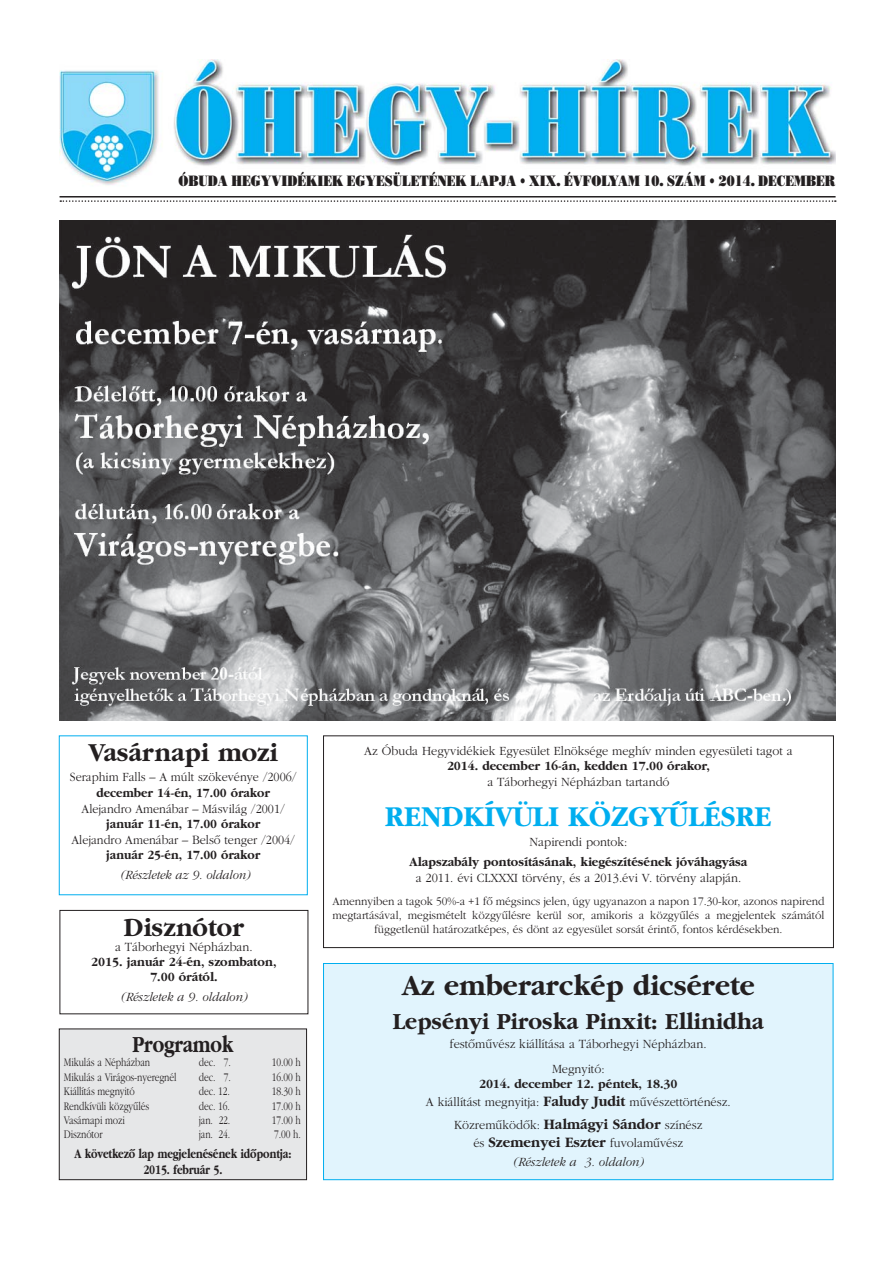
<style>
.page{position:relative;width:893px;height:1263px;background:#fff}
.page>*{position:absolute;margin:0;border:0;box-sizing:border-box;transform-origin:0 0}
.t1{font:30px "Garamond H Bold";color:#231f20;scale:.95 1}
.t2{font:30px "Garamond H Bold";color:#00aeef;scale:.95 1}
.t3{font:27px "Garamond H Bold";color:#231f20;scale:.95 1}
.t4{font:24px "Garamond H Bold";color:#231f20;scale:.95 1}
.t5{font:24px "Garamond H Bold";color:#231f20;scale:.8 1}
.t6{font:15px "H Bodoni Poster";color:#231f20;scale:.8 1}
.t7{font:15px "Garamond H Bold";color:#231f20;scale:.95 1}
.t8{font:13.5px/16.2px "Garamond H Bold";letter-spacing:-.01em;color:#231f20;text-align:center;scale:.79 1}
.t9{font:13.05px/24.2px "Garamond H Light";color:#231f20;text-align:center;scale:.95 1}
.t10{font:13.05px/15.1px "Garamond H Bold";color:#231f20;text-align:center;scale:.95 1}
.t11{font:13.05px "Garamond H Light";color:#231f20;scale:.93 1}
.t12{font:13.05px "Garamond H Bold";color:#231f20;scale:.93 1}
.t13{font:italic 13.05px "Garamond H Light";color:#231f20;scale:.95 1}
.t14{font:italic 13.05px "Garamond H Light";color:#231f20;scale:.93 1}
.t15{font:12px/14.4px "Garamond H Light";color:#231f20;text-align:center;scale:.95 1}
.t16{font:12px "Garamond H Light";color:#231f20;scale:.79 1}
.s1{font-family:"Garamond H Bold";font-size:15px}
.s2{font-family:"Garamond H Light";font-size:13.05px}
</style>
<div class="page">
<svg style="left:60px;top:200px;width:776px;height:2px"></svg>
<hr style="left:60px;top:196px;width:776px;height:1px;background:#231f20">
<img style="left:60px;top:60px;width:776px;height:125px">
<div style="left:59px;top:1029px;width:248px;height:151px;background:#e6e7e8"></div>
<div style="left:59px;top:1028px;width:248px;height:152px;border:1px solid #231f20"></div>
<img style="left:59px;top:221px;width:777px;height:500px">
<div style="left:59px;top:735px;width:249px;height:160px;border:1px solid #00aeef"></div>
<div style="left:60px;top:910px;width:248px;height:104px;border:1px solid #231f20"></div>
<div style="left:324px;top:963px;width:509px;height:217px;background:#e1f4fd"></div>
<div style="left:323px;top:963px;width:510px;height:217px;border:1px solid #00aeef"></div>
<div style="left:323px;top:735px;width:511px;height:213px;border:1px solid #231f20"></div>
<p class="t6" style="left:179px;top:175px;width:823px">ÓBUDA HEGYVIDÉKIEK EGYESÜLETÉNEK LAPJA • XIX. ÉVFOLYAM 10. SZÁM • 2014. DECEMBER</p>
<h2 class="t3" style="left:89px;top:742px;width:200px">Vasárnapi mozi</h2>
<p class="t11" style="left:70px;top:772px;width:245px">Seraphim Falls – A múlt szökevénye /2006/</p>
<p class="t12" style="left:96px;top:787px;width:188px">december 14-én, 17.00 órakor</p>
<p class="t11" style="left:82px;top:803px;width:220px">Alejandro Amenábar – Másvilág /2001/</p>
<p class="t12" style="left:106px;top:819px;width:167px">január 11-én, 17.00 órakor</p>
<p class="t11" style="left:71px;top:834px;width:242px">Alejandro Amenábar – Belsô tenger /2004/</p>
<p class="t12" style="left:106px;top:850px;width:167px">január 25-én, 17.00 órakor</p>
<p class="t14" style="left:120px;top:870px;width:141px">(Részletek az 9. oldalon)</p>
<h2 class="t3" style="left:124px;top:916px;width:128px">Disznótor</h2>
<p class="t9" style="left:115px;top:936px;width:146px">a Táborhegyi Népházban.</p>
<p class="t10" style="left:91px;top:955px;width:197px">2015. január 24-én, szombaton,<br>7.00 órától.</p>
<p class="t13" style="left:121px;top:991px;width:135px">(Részletek a 9. oldalon)</p>
<h3 class="t5" style="left:132px;top:1035px;width:128px">Programok</h3>
<p class="t16" style="left:64px;top:1058px;width:111px">Mikulás a Népházban</p>
<p class="t16" style="left:199px;top:1058px;width:42px">dec. 7.</p>
<p class="t16" style="left:272px;top:1058px;width:38px">10.00 h</p>
<p class="t16" style="left:64px;top:1072px;width:144px">Mikulás a Virágos-nyeregnél</p>
<p class="t16" style="left:199px;top:1072px;width:42px">dec. 7.</p>
<p class="t16" style="left:272px;top:1072px;width:38px">16.00 h</p>
<p class="t16" style="left:64px;top:1087px;width:91px">Kiállítás megnyitó</p>
<p class="t16" style="left:199px;top:1087px;width:41px">dec. 12.</p>
<p class="t16" style="left:272px;top:1087px;width:38px">18.30 h</p>
<p class="t16" style="left:64px;top:1101px;width:110px">Rendkívüli közgyûlés</p>
<p class="t16" style="left:199px;top:1101px;width:41px">dec. 16.</p>
<p class="t16" style="left:272px;top:1101px;width:38px">17.00 h</p>
<p class="t16" style="left:64px;top:1115px;width:79px">Vasárnapi mozi</p>
<p class="t16" style="left:199px;top:1115px;width:41px">jan. 22.</p>
<p class="t16" style="left:272px;top:1115px;width:38px">17.00 h</p>
<p class="t16" style="left:64px;top:1130px;width:50px">Disznótor</p>
<p class="t16" style="left:199px;top:1130px;width:41px">jan. 24.</p>
<p class="t16" style="left:274px;top:1130px;width:35px">7.00 h.</p>
<p class="t8" style="left:74px;top:1146px;width:276px">A következô lap megjelenésének idôpontja:<br>2015. február 5.</p>
<p class="t9" style="left:364px;top:739px;width:452px">Az Óbuda Hegyvidékiek Egyesület Elnöksége meghív minden egyesületi tagot a</p>
<p class="t10" style="left:447px;top:759px;width:278px">2014. december 16-án, kedden 17.00 órakor,</p>
<p class="t9" style="left:487px;top:771px;width:193px">a Táborhegyi Népházban tartandó</p>
<h1 class="t2" style="left:385px;top:805px;width:408px">RENDKÍVÜLI KÖZGYÛLÉSRE</h1>
<p class="t9" style="left:530px;top:831px;width:105px">Napirendi pontok:</p>
<p class="t10" style="left:410px;top:855px;width:357px">Alapszabály pontosításának, kiegészítésének jóváhagyása</p>
<p class="t9" style="left:416px;top:866px;width:344px">a 2011. évi CLXXXI törvény, és a 2013.évi V. törvény alapján.</p>
<p class="t15" style="left:332px;top:894px;width:520px">Amennyiben a tagok 50%-a +1 fô mégsincs jelen, úgy ugyanazon a napon 17.30-kor, azonos napirend megtartásával, megismételt közgyûlésre kerül sor, amikoris a közgyûlés a megjelentek számától függetlenül határozatképes, és dönt az egyesület sorsát érintô, fontos kérdésekben.</p>
<h1 class="t1" style="left:402px;top:974px;width:372px">Az emberarckép dicsérete</h1>
<h3 class="t4" style="left:393px;top:1011px;width:392px">Lepsényi Piroska Pinxit: Ellinidha</h3>
<p class="t9" style="left:450px;top:1033px;width:272px">festômûvész kiállítása a Táborhegyi Népházban.<br>Megnyitó:</p>
<p class="t10" style="left:479px;top:1077px;width:210px">2014. december 12. péntek, 18.30</p>
<p class="t9" style="left:426px;top:1092px;width:322px;line-height:22.2px">A kiállítást megnyitja: <span class="s1">Faludy Judit</span> mûvészettörténész.<br>Közremûködôk: <span class="s1">Halmágyi Sándor</span> színész</p>
<p class="t7" style="left:473px;top:1136px;width:222px"><span class="s2">és</span> Szemenyei Eszter <span class="s2">fuvolamûvész</span></p>
<p class="t13" style="left:513px;top:1157px;width:139px">(Részletek a 3. oldalon)</p>
</div>
